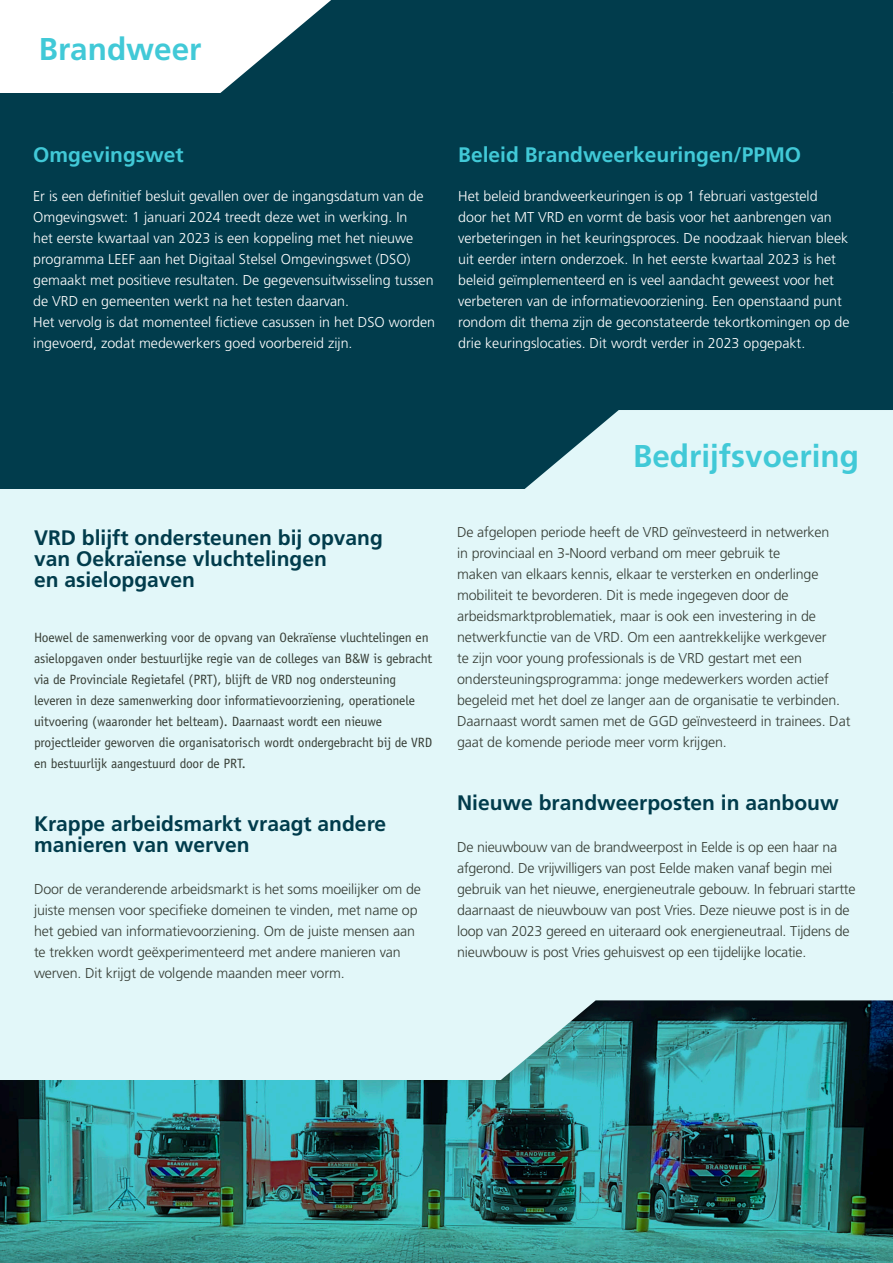
<style>
.page{position:relative;width:893px;height:1263px;background:#fff}
.page>*{position:absolute;margin:0;border:0;box-sizing:border-box;transform-origin:0 0}
.t1{font:700 31.5px "Frutiger LT Std";color:#41c9d7}
.BROODTEKST_9PT{font:700 21px/21px "Frutiger LT Std";color:#013c4c}
.t2{font:700 21px "Frutiger LT Std";color:#41c9d7}
.BROODTEKST_9PT-2{font:300 14.25px/21px "Frutiger LT Std";letter-spacing:-.01em;color:#363d35}
.t3{font:300 14.25px/21px "Frutiger LT Std";color:#fff}
.BROODTEKST{font:13.5px/21px "Officina Sans Std";letter-spacing:-.01em;color:#363d35}
</style>
<div class="page">
<div style="left:0;top:93px;width:893px;height:406px;background:#013c4c"></div>
<div style="left:0;top:489px;width:892px;height:774px;background:#e2f7f9"></div>
<svg style="left:220px;top:0;width:421px;height:93px;background:#225563"></svg>
<svg style="left:524px;top:410px;width:369px;height:83px"></svg>
<div style="left:641px;top:0;width:252px;height:93px;background:#013c4c"></div>
<img style="left:0;top:1080px;width:893px;height:183px">
<img style="left:475px;top:1000px;width:418px;height:101px">
<p class="t1" style="left:39px;top:30px;width:164px">Brandweer</p>
<p class="t2" style="left:33px;top:142px;width:152px">Omgevingswet</p>
<p class="t3" style="left:33px;top:186px;width:402px">Er is een definitief besluit gevallen over de ingangsdatum van de Omgevingswet: 1 januari 2024 treedt deze wet in werking. In<br>het eerste kwartaal van 2023 is een koppeling met het nieuwe programma LEEF aan het Digitaal Stelsel Omgevingswet (DSO) gemaakt met positieve resultaten. De gegevensuitwisseling tussen de VRD en gemeenten werkt na het testen daarvan.</p>
<p class="t3" style="left:33px;top:312px;width:403px">Het vervolg is dat momenteel fictieve casussen in het DSO worden ingevoerd, zodat medewerkers goed voorbereid zijn.</p>
<p class="t2" style="left:458px;top:142px;width:345px">Beleid Brandweerkeuringen/PPMO</p>
<p class="t3" style="left:458px;top:186px;width:393px">Het beleid brandweerkeuringen is op 1 februari vastgesteld door het MT VRD en vormt de basis voor het aanbrengen van verbeteringen in het keuringsproces. De noodzaak hiervan bleek uit eerder intern onderzoek. In het eerste kwartaal 2023 is het beleid geïmplementeerd en is veel aandacht geweest voor het verbeteren van de informatievoorziening. Een openstaand punt rondom dit thema zijn de geconstateerde tekortkomingen op de drie keuringslocaties. Dit wordt verder in 2023 opgepakt.</p>
<p class="BROODTEKST_9PT" style="left:34px;top:527px;width:350px">VRD blijft ondersteunen bij opvang</p>
<p class="BROODTEKST_9PT" style="left:34px;top:548px;width:294px">van Oekraïense vluchtelingen</p>
<p class="BROODTEKST_9PT" style="left:34px;top:569px;width:163px">en asielopgaven</p>
<p class="BROODTEKST" style="left:34px;top:627px;width:400px">Hoewel de samenwerking voor de opvang van Oekraïense vluchtelingen en asielopgaven onder bestuurlijke regie van de colleges van B&amp;W is gebracht via de Provinciale Regietafel (PRT), blijft de VRD nog ondersteuning leveren in deze samenwerking door informatievoorziening, operationele uitvoering (waaronder het belteam). Daarnaast wordt een nieuwe projectleider geworven die organisatorisch wordt ondergebracht bij de VRD en bestuurlijk aangestuurd door de PRT.</p>
<p class="BROODTEKST_9PT" style="left:34px;top:813px;width:354px">Krappe arbeidsmarkt vraagt andere manieren van werven</p>
<p class="BROODTEKST_9PT-2" style="left:34px;top:879px;width:388px">Door de veranderende arbeidsmarkt is het soms moeilijker om de juiste mensen voor specifieke domeinen te vinden, met name op het gebied van informatievoorziening. Om de juiste mensen aan te trekken wordt geëxperimenteerd met andere manieren van werven. Dit krijgt de volgende maanden meer vorm.</p>
<p class="t1" style="left:633px;top:437px;width:227px">Bedrijfsvoering</p>
<p class="BROODTEKST_9PT-2" style="left:457px;top:522px;width:395px">De afgelopen periode heeft de VRD geïnvesteerd in netwerken<br>in provinciaal en 3-Noord verband om meer gebruik te<br>maken van elkaars kennis, elkaar te versterken en onderlinge mobiliteit te bevorderen. Dit is mede ingegeven door de arbeidsmarktproblematiek, maar is ook een investering in de netwerkfunctie van de VRD. Om een aantrekkelijke werkgever<br>te zijn voor young professionals is de VRD gestart met een ondersteuningsprogramma: jonge medewerkers worden actief begeleid met het doel ze langer aan de organisatie te verbinden.<br>Daarnaast wordt samen met de GGD geïnvesteerd in trainees. Dat gaat de komende periode meer vorm krijgen.</p>
<p class="BROODTEKST_9PT" style="left:457px;top:792px;width:383px">Nieuwe brandweerposten in aanbouw</p>
<p class="BROODTEKST_9PT-2" style="left:457px;top:837px;width:400px">De nieuwbouw van de brandweerpost in Eelde is op een haar na afgerond. De vrijwilligers van post Eelde maken vanaf begin mei gebruik van het nieuwe, energieneutrale gebouw. In februari startte daarnaast de nieuwbouw van post Vries. Deze nieuwe post is in de loop van 2023 gereed en uiteraard ook energieneutraal. Tijdens de nieuwbouw is post Vries gehuisvest op een tijdelijke locatie.</p>
</div>
